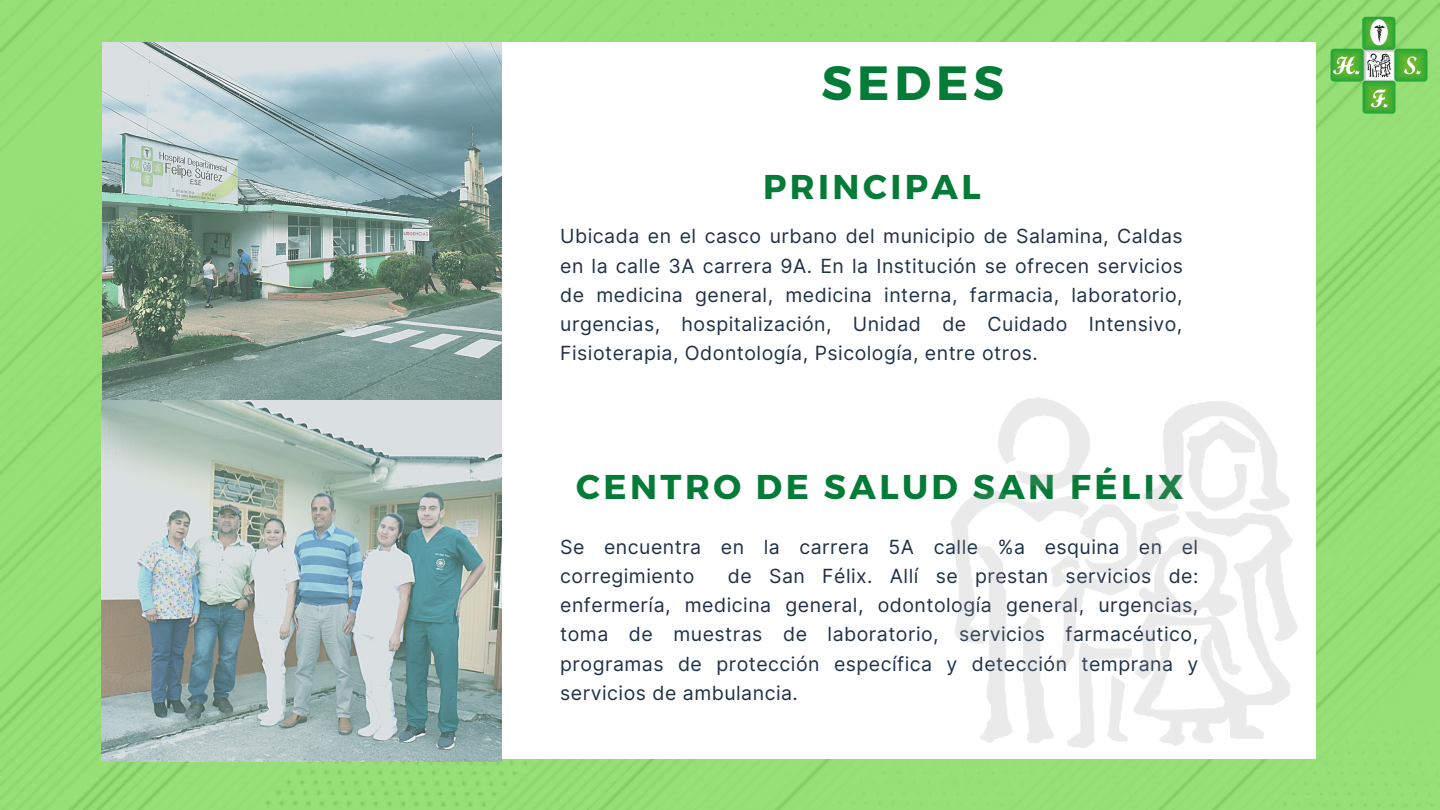
<style>
.page{position:relative;width:1440px;height:810px;background:#fff}
.page>*{position:absolute;margin:0;border:0;box-sizing:border-box;transform-origin:0 0}
.t1{font:700 48px "Montserrat";letter-spacing:.1em;color:#047b37}
.t2{font:700 34.4px "Montserrat";letter-spacing:.1em;color:#047b37}
.t3{font:19.5px/29.2px "Inter";letter-spacing:.025em;color:#1e3148;text-align:justify}
</style>
<div class="page">
<img style="left:0;top:0;width:1439px;height:810px">
<div style="left:102px;top:42px;width:1214px;height:717px;background:#fff"></div>
<img style="left:102px;top:42px;width:399px;height:358px">
<img style="left:101px;top:400px;width:400px;height:362px">
<img style="left:951px;top:398px;width:347px;height:350px">
<img style="left:1330px;top:16px;width:100px;height:101px">
<h1 class="t1" style="left:822px;top:52px;width:184px">SEDES</h1>
<h2 class="t2" style="left:763px;top:164px;width:219px">PRINCIPAL</h2>
<p class="t3" style="left:560px;top:222px;width:624px">Ubicada en el casco urbano del municipio de Salamina, Caldas en la calle 3A carrera 9A. En la Institución se ofrecen servicios de medicina general, medicina interna, farmacia, laboratorio, urgencias, hospitalización, Unidad de Cuidado Intensivo, Fisioterapia, Odontología, Psicología, entre otros.</p>
<h2 class="t2" style="left:576px;top:465px;width:609px">CENTRO DE SALUD SAN FÉLIX</h2>
<p class="t3" style="left:560px;top:532px;width:640px">Se encuentra en la carrera 5A calle %a esquina en el corregimiento</p>
<p class="t3" style="left:560px;top:561px;width:640px;text-indent:168px">de San Félix. Allí se prestan servicios de: enfermería, medicina general, odontología general, urgencias, toma de muestras de laboratorio, servicios farmacéutico, programas de protección específica y detección temprana y servicios de ambulancia.</p>
</div>
